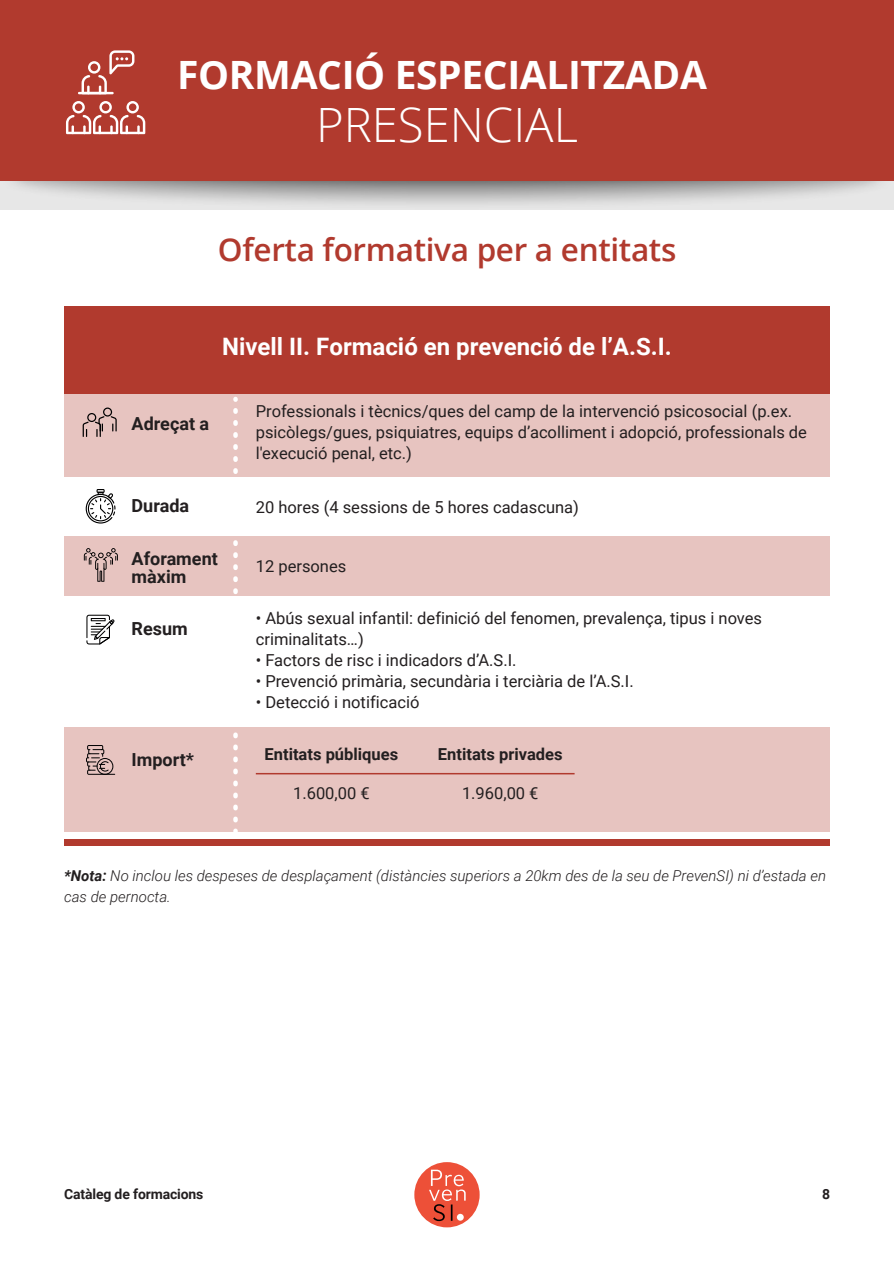
<style>
.page{position:relative;width:894px;height:1264px;background:#fff}
.page>*{position:absolute;margin:0;border:0;box-sizing:border-box;transform-origin:0 0}
.t1{font:300 47.25px "Open Sans";color:#fff}
.t2{font:700 39px "Open Sans";letter-spacing:-.01em;color:#fff}
.t3{font:600 31.5px "Open Sans";letter-spacing:-.01em;color:#b13a2e}
.t4{font:700 24px "Roboto";color:#fff}
.t5{font:700 18px/18px "Roboto";color:#231f20}
.t6{font:16.5px/21px "Roboto";color:#231f20}
.t7{font:700 16.5px "Roboto";color:#231f20}
.t8{font:italic 300 15px/21px "Roboto";color:#231f20}
.t9{font:700 13.95px "Roboto";letter-spacing:-.01em;color:#231f20}
.s1{font-weight:700}
</style>
<div class="page">
<div style="left:65px;top:306px;width:764px;height:87px;background:#b13a2e"></div>
<svg style="left:0;top:181px;width:893px;height:29px"></svg>
<div style="left:0;top:0;width:893px;height:181px;background:#b13a2e"></div>
<svg style="left:66px;top:101px;width:79px;height:33px"></svg>
<hr style="left:78px;top:92px;width:36px;height:2px;background:#fff">
<svg style="left:82px;top:50px;width:52px;height:44px"></svg>
<div style="left:65px;top:537px;width:764px;height:59px;background:#e7c4c0"></div>
<div style="left:65px;top:393px;width:764px;height:83px;background:#e7c4c0"></div>
<div style="left:65px;top:726px;width:764px;height:105px;background:#e7c4c0"></div>
<svg style="left:86px;top:614px;width:28px;height:30px"></svg>
<svg style="left:86px;top:489px;width:29px;height:34px"></svg>
<svg style="left:86px;top:745px;width:29px;height:29px"></svg>
<div style="left:65px;top:839px;width:764px;height:6px;background:#b13a2e"></div>
<svg style="left:83px;top:407px;width:34px;height:30px"></svg>
<svg style="left:233px;top:410px;width:5px;height:421px"></svg>
<svg style="left:84px;top:548px;width:34px;height:33px"></svg>
<hr style="left:256px;top:773px;width:318px;height:1px;background:#b13a2e">
<div style="left:414px;top:1162px;width:65px;height:65px;background:#ed5038;border-radius:50%"></div>
<svg style="left:429px;top:1169px;width:36px;height:52px"></svg>
<svg style="left:456px;top:1213px;width:7px;height:7px"></svg>
<h2 class="t2" style="left:177px;top:47px;width:531px">FORMACIÓ ESPECIALITZADA</h2>
<h1 class="t1" style="left:316px;top:92px;width:263px">PRESENCIAL</h1>
<h3 class="t3" style="left:218px;top:228px;width:460px">Oferta formativa per a entitats</h3>
<h3 class="t4" style="left:222px;top:330px;width:451px">Nivell II. Formació en prevenció de l’A.S.I.</h3>
<p class="t5" style="left:131px;top:413px;width:79px">Adreçat a</p>
<p class="t5" style="left:131px;top:496px;width:59px">Durada</p>
<p class="t6" style="left:256px;top:400px;width:552px">Professionals i tècnics/ques del camp de la intervenció psicosocial (p.ex. psicòlegs/gues, psiquiatres, equips d’acolliment i adopció, professionals de l'execució penal, etc.)</p>
<p class="t6" style="left:256px;top:496px;width:324px">20 hores (4 sessions de 5 hores cadascuna)</p>
<p class="t5" style="left:131px;top:548px;width:88px">Aforament màxim</p>
<p class="t6" style="left:256px;top:554px;width:92px">12 persones</p>
<p class="t5" style="left:131px;top:619px;width:58px">Resum</p>
<p class="t5" style="left:131px;top:749px;width:64px">Import*</p>
<p class="t6" style="left:256px;top:607px;width:507px">• Abús sexual infantil: definició del fenomen, prevalença, tipus i noves criminalitats…)</p>
<p class="t6" style="left:256px;top:649px;width:262px">• Factors de risc i indicadors d’A.S.I.</p>
<p class="t6" style="left:256px;top:670px;width:379px">• Prevenció primària, secundària i terciària de l’A.S.I.</p>
<p class="t6" style="left:256px;top:691px;width:165px">• Detecció i notificació</p>
<p class="t7" style="left:264px;top:743px;width:135px">Entitats públiques</p>
<p class="t6" style="left:293px;top:782px;width:78px">1.600,00 €</p>
<p class="t7" style="left:438px;top:743px;width:126px">Entitats privades</p>
<p class="t6" style="left:462px;top:782px;width:78px">1.960,00 €</p>
<p class="t8" style="left:64px;top:864px;width:763px"><span class="s1">*Nota:</span> No inclou les despeses de desplaçament (distàncies superiors a 20km des de la seu de PrevenSI) ni d’estada en cas de pernocta.</p>
<p class="t9" style="left:64px;top:1184px;width:141px">Catàleg de formacions</p>
<p class="t9" style="left:821px;top:1184px;width:10px">8</p>
</div>
